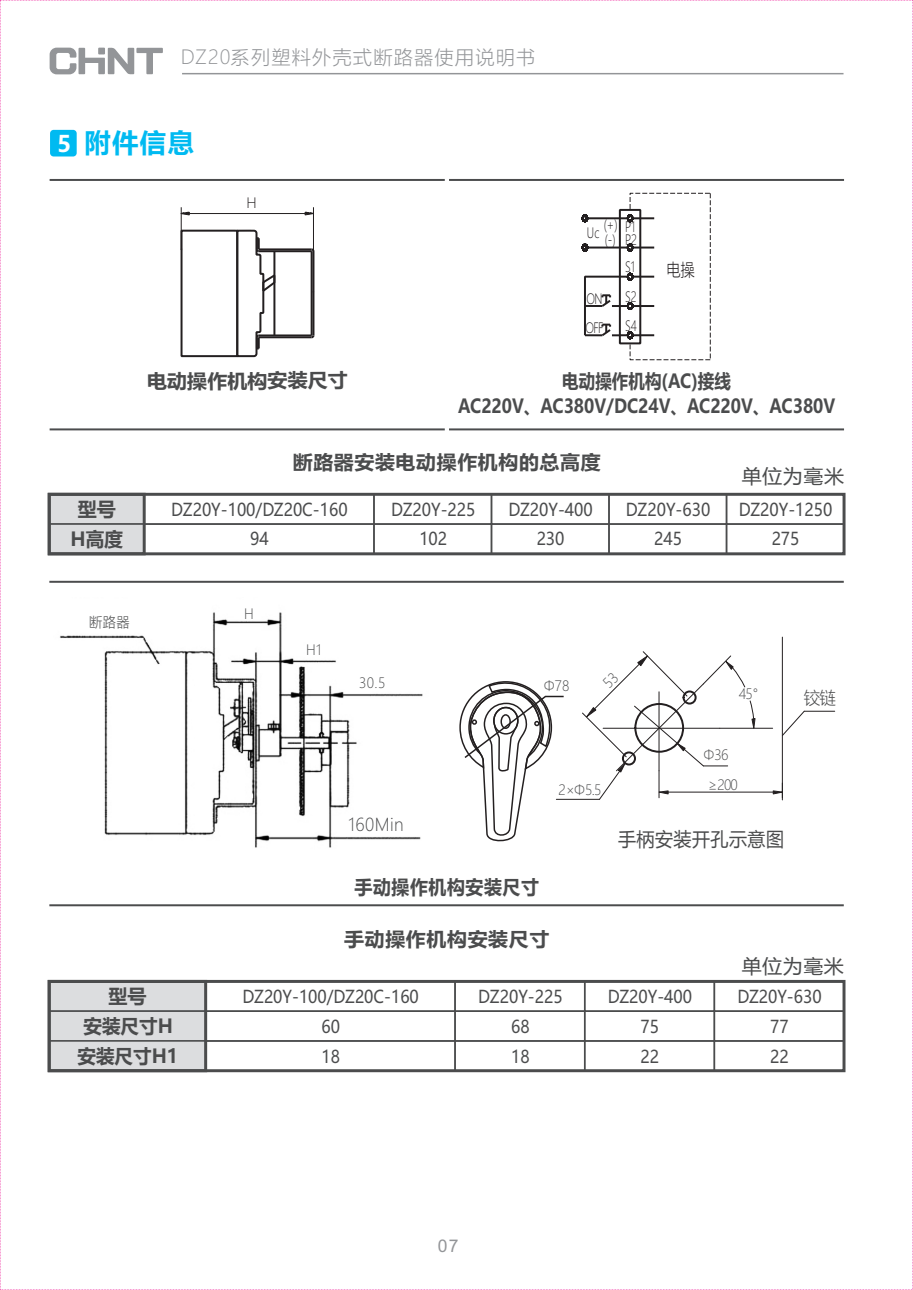
<style>
.page{position:relative;width:913px;height:1290px;background:#fff}
.page>*{position:absolute;margin:0;border:0;box-sizing:border-box;transform-origin:0 0}
.t1{font:700 26.25px "Microsoft Ya Hei";color:#00baf1}
.t2{font:700 19.25px/25.6px "Microsoft Ya Hei";color:#4b4c4d;text-align:center;scale:.86 1}
.t3{font:700 19.25px "Microsoft Ya Hei";letter-spacing:.03em;color:#4b4c4d;scale:1.04 1}
.t4{font:300 19.25px "Microsoft Ya Hei";letter-spacing:.06em;color:#939598}
.t5{font:700 19.25px/29.8px "Microsoft Ya Hei";color:#4b4c4d;text-align:center;scale:.96 1}
.t6{font:700 19.25px "Microsoft Ya Hei";color:#4b4c4d;scale:1.04 1}
.t7{font:19.25px "Microsoft Ya Hei";letter-spacing:.03em;color:#4b4c4d;scale:1.04 1}
.t8{font:700 19.25px "Microsoft Ya Hei";letter-spacing:.03em;color:#4b4c4d;scale:.93 1}
.t9{font:19.25px "Microsoft Ya Hei";letter-spacing:.03em;color:#4b4c4d;scale:.93 1}
.t10{font:700 19.25px "Microsoft Ya Hei";color:#4b4c4d}
.t11{font:17.5px/29.8px "Microsoft Ya Hei";color:#4b4c4d;text-align:center;scale:.9 1}
.t12{font:300 17.5px "Microsoft Ya Hei";letter-spacing:.03em;color:#4b4c4d;scale:.94 1}
.t13{font:17.5px "Arial";color:#939598}
.t14{font:300 14px/29.8px "Microsoft Ya Hei";color:#4b4c4d;scale:.94 1}
.t15{font:300 14px "Microsoft Ya Hei";color:#231f20;scale:.75 1}
.t16{font:300 14px "Microsoft Ya Hei";color:#231f20}
.s1{font-size:22.75px;color:#fff}
</style>
<div class="page">
<img style="left:60px;top:612px;width:363px;height:236px">
<hr style="left:181px;top:207px;width:1px;height:42px;background:#231f20">
<hr style="left:313px;top:207px;width:1px;height:85px;background:#231f20">
<hr style="left:189px;top:213px;width:116px;height:1px;background:#231f20">
<svg style="left:180px;top:211px;width:10px;height:5px"></svg>
<svg style="left:304px;top:211px;width:9px;height:5px"></svg>
<svg style="left:180px;top:229px;width:135px;height:129px"></svg>
<div style="left:582px;top:244px;width:6px;height:7px;border:2px solid #231f20;border-radius:50%"></div>
<div style="left:582px;top:214px;width:6px;height:8px;border:2px solid #231f20;border-radius:50%"></div>
<div style="left:50px;top:130px;width:27px;height:26px;background:#00baf1;border-radius:4px"></div>
<hr style="left:50px;top:179px;width:395px;height:2px;background:#4b4c4d">
<hr style="left:449px;top:179px;width:395px;height:2px;background:#4b4c4d">
<hr style="left:182px;top:73px;width:661px;height:1px;background:#939598">
<svg style="left:50px;top:48px;width:113px;height:26px"></svg>
<div style="left:608px;top:493px;width:119px;height:32px;border:1px solid #4b4c4d"></div>
<div style="left:52px;top:497px;width:90px;height:54px;background:#dcdddf"></div>
<div style="left:491px;top:523px;width:119px;height:31px;border:1px solid #4b4c4d"></div>
<div style="left:373px;top:523px;width:119px;height:31px;border:1px solid #4b4c4d"></div>
<div style="left:143px;top:523px;width:232px;height:31px;border:1px solid #4b4c4d"></div>
<div style="left:608px;top:523px;width:119px;height:31px;border:1px solid #4b4c4d"></div>
<div style="left:726px;top:523px;width:119px;height:31px;border:1px solid #4b4c4d"></div>
<div style="left:48px;top:493px;width:98px;height:62px;border:3px solid #4b4c4d"></div>
<div style="left:48px;top:493px;width:797px;height:62px;border:3px solid #4b4c4d"></div>
<hr style="left:49px;top:581px;width:795px;height:2px;background:#4b4c4d">
<hr style="left:49px;top:904px;width:795px;height:2px;background:#4b4c4d">
<div style="left:52px;top:984px;width:151px;height:84px;background:#dcdddf"></div>
<div style="left:205px;top:1010px;width:251px;height:32px;border:1px solid #4b4c4d"></div>
<div style="left:205px;top:1040px;width:251px;height:31px;border:1px solid #4b4c4d"></div>
<div style="left:584px;top:1010px;width:131px;height:32px;border:1px solid #4b4c4d"></div>
<div style="left:584px;top:1040px;width:131px;height:31px;border:1px solid #4b4c4d"></div>
<div style="left:713px;top:1010px;width:132px;height:32px;border:1px solid #4b4c4d"></div>
<div style="left:713px;top:1040px;width:132px;height:31px;border:1px solid #4b4c4d"></div>
<div style="left:48px;top:980px;width:159px;height:92px;border:3px solid #4b4c4d"></div>
<div style="left:48px;top:980px;width:797px;height:92px;border:3px solid #4b4c4d"></div>
<hr style="left:50px;top:428px;width:395px;height:2px;background:#4b4c4d">
<hr style="left:449px;top:428px;width:395px;height:2px;background:#4b4c4d">
<hr style="left:782px;top:637px;width:1px;height:163px;background:#231f20">
<svg style="left:772px;top:783px;width:10px;height:15px"></svg>
<hr style="left:668px;top:791px;width:105px;height:2px;background:#231f20">
<hr style="left:556px;top:799px;width:43px;height:1px;background:#231f20">
<hr style="left:720px;top:728px;width:52px;height:1px;background:#231f20">
<svg style="left:781px;top:710px;width:24px;height:27px"></svg>
<hr style="left:804px;top:711px;width:31px;height:1px;background:#231f20">
<svg style="left:459px;top:681px;width:106px;height:392px"></svg>
<svg style="left:583px;top:192px;width:128px;height:169px"></svg>
<svg style="left:581px;top:651px;width:175px;height:149px"></svg>
<p class="t4" style="left:181px;top:48px;width:356px">DZ20系列塑料外壳式断路器使用说明书</p>
<h1 class="t1" style="left:57px;top:131px;width:139px"><span class="s1">5</span> 附件信息</h1>
<p class="t16" style="left:246px;top:197px;width:12px">H</p>
<p class="t6" style="left:147px;top:372px;width:195px">电动操作机构安装尺寸</p>
<p class="t15" style="left:587px;top:226px;width:18px">Uc</p>
<p class="t15" style="left:604px;top:219px;width:20px">(+)</p>
<p class="t15" style="left:605px;top:233px;width:16px">(-)</p>
<p class="t15" style="left:625px;top:221px;width:15px">P1</p>
<p class="t15" style="left:625px;top:233px;width:18px">P2</p>
<p class="t15" style="left:625px;top:261px;width:14px">S1</p>
<p class="t15" style="left:586px;top:292px;width:23px">ON</p>
<p class="t15" style="left:625px;top:290px;width:17px">S2</p>
<p class="t15" style="left:585px;top:322px;width:25px">OFF</p>
<p class="t15" style="left:625px;top:319px;width:17px">S4</p>
<p class="t2" style="left:458px;top:369px;width:440px">电动操作机构(AC)接线<br>AC220V、AC380V/DC24V、AC220V、AC380V</p>
<p class="t3" style="left:293px;top:453px;width:298px">断路器安装电动操作机构的总高度</p>
<p class="t7" style="left:742px;top:468px;width:100px">单位为毫米</p>
<p class="t10" style="left:78px;top:500px;width:40px">型号</p>
<p class="t11" style="left:171px;top:496px;width:197px">DZ20Y-100/DZ20C-160<br>94</p>
<p class="t11" style="left:391px;top:496px;width:95px">DZ20Y-225<br>102</p>
<p class="t11" style="left:508px;top:496px;width:95px">DZ20Y-400<br>230</p>
<p class="t11" style="left:626px;top:496px;width:95px">DZ20Y-630<br>245</p>
<p class="t11" style="left:739px;top:496px;width:105px">DZ20Y-1250<br>275</p>
<p class="t5" style="left:71px;top:525px;width:56px">H高度</p>
<p class="t14" style="left:89px;top:608px;width:44px">断路器</p>
<p class="t14" style="left:244px;top:600px;width:12px">H</p>
<p class="t14" style="left:306px;top:636px;width:18px">H1</p>
<p class="t14" style="left:359px;top:670px;width:30px">30.5</p>
<p class="t12" style="left:349px;top:817px;width:60px">160Min</p>
<p class="t14" style="left:544px;top:672px;width:29px">Φ78</p>
<p class="t14" style="left:558px;top:776px;width:47px">2×Φ5.5</p>
<p class="t8" style="left:354px;top:878px;width:200px">手动操作机构安装尺寸</p>
<p class="t3" style="left:344px;top:930px;width:199px">手动操作机构安装尺寸</p>
<p class="t14" style="left:739px;top:680px;width:22px">45°</p>
<p class="t12" style="left:804px;top:690px;width:36px">铰链</p>
<p class="t14" style="left:708px;top:741px;width:33px;text-indent:-5px">Φ36 ≥200</p>
<p class="t9" style="left:618px;top:830px;width:180px">手柄安装开孔示意图</p>
<p class="t7" style="left:742px;top:957px;width:100px">单位为毫米</p>
<p class="t10" style="left:109px;top:987px;width:40px">型号</p>
<p class="t11" style="left:242px;top:983px;width:197px">DZ20Y-100/DZ20C-160<br>60<br>18</p>
<p class="t11" style="left:478px;top:983px;width:95px">DZ20Y-225<br>68<br>18</p>
<p class="t11" style="left:608px;top:983px;width:95px">DZ20Y-400<br>75<br>22</p>
<p class="t11" style="left:737px;top:983px;width:95px">DZ20Y-630<br>77<br>22</p>
<p class="t5" style="left:77px;top:1012px;width:107px">安装尺寸H安装尺寸H1</p>
<p class="t13" style="left:438px;top:1239px;width:22px">07</p>
</div>
